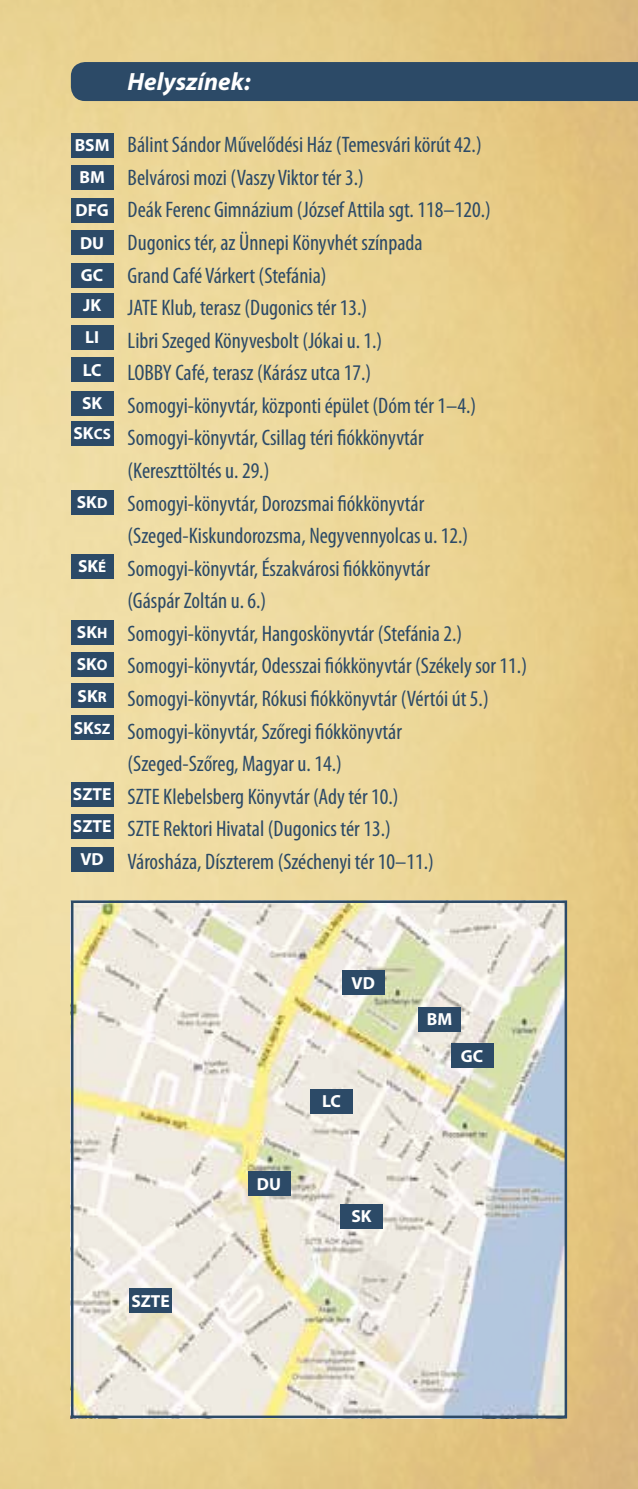
<style>
.page{position:relative;width:638px;height:1489px;background:#fff}
.page>*{position:absolute;margin:0;border:0;box-sizing:border-box;transform-origin:0 0}
.t1{font:italic 700 25px "Myriad Pro";color:#fff}
.t2{font:condensed 22.5px/32.5px "Myriad Pro";color:#2c4a67}
.t3{font:700 17.5px/32.5px "Myriad Pro";color:#fff}
.s1{font-size:15px}
</style>
<div class="page">
<img style="left:0;top:0;width:638px;height:1488px">
<div style="left:71px;top:62px;width:567px;height:39px;background:#2c4a67"></div>
<img style="left:74px;top:903px;width:490px;height:511px">
<div style="left:71px;top:900px;width:496px;height:517px;border:2px solid #2c4a67"></div>
<div style="left:248px;top:1171px;width:42px;height:24px;background:#2c4a67"></div>
<div style="left:340px;top:1203px;width:43px;height:24px;background:#2c4a67"></div>
<div style="left:342px;top:970px;width:42px;height:24px;background:#2c4a67"></div>
<div style="left:129px;top:1288px;width:43px;height:24px;background:#2c4a67"></div>
<div style="left:310px;top:1089px;width:43px;height:24px;background:#2c4a67"></div>
<div style="left:71px;top:133px;width:42px;height:24px;background:#2c4a67"></div>
<div style="left:71px;top:198px;width:42px;height:24px;background:#2c4a67"></div>
<div style="left:71px;top:165px;width:42px;height:25px;background:#2c4a67"></div>
<div style="left:71px;top:231px;width:42px;height:24px;background:#2c4a67"></div>
<div style="left:71px;top:263px;width:42px;height:24px;background:#2c4a67"></div>
<div style="left:71px;top:293px;width:42px;height:24px;background:#2c4a67"></div>
<div style="left:71px;top:325px;width:42px;height:24px;background:#2c4a67"></div>
<div style="left:71px;top:358px;width:42px;height:24px;background:#2c4a67"></div>
<div style="left:71px;top:391px;width:42px;height:24px;background:#2c4a67"></div>
<div style="left:71px;top:554px;width:42px;height:24px;background:#2c4a67"></div>
<div style="left:71px;top:421px;width:42px;height:24px;background:#2c4a67"></div>
<div style="left:71px;top:490px;width:42px;height:24px;background:#2c4a67"></div>
<div style="left:71px;top:620px;width:42px;height:24px;background:#2c4a67"></div>
<div style="left:71px;top:684px;width:42px;height:24px;background:#2c4a67"></div>
<div style="left:71px;top:652px;width:42px;height:24px;background:#2c4a67"></div>
<div style="left:71px;top:715px;width:42px;height:24px;background:#2c4a67"></div>
<div style="left:71px;top:782px;width:42px;height:24px;background:#2c4a67"></div>
<div style="left:71px;top:814px;width:42px;height:24px;background:#2c4a67"></div>
<div style="left:71px;top:847px;width:42px;height:24px;background:#2c4a67"></div>
<div style="left:418px;top:1007px;width:43px;height:24px;background:#2c4a67"></div>
<div style="left:451px;top:1043px;width:42px;height:24px;background:#2c4a67"></div>
<p class="t3" style="left:75px;top:129px;width:36px">BSM</p>
<p class="t3" style="left:79px;top:161px;width:27px">BM</p>
<p class="t3" style="left:76px;top:194px;width:35px">DFG</p>
<p class="t3" style="left:80px;top:227px;width:26px">DU<br>GC</p>
<p class="t3" style="left:82px;top:289px;width:22px">JK<br>LI<br>LC<br>SK</p>
<p class="t3" style="left:74px;top:417px;width:39px">SK<span class="s1">CS</span></p>
<p class="t3" style="left:77px;top:486px;width:32px">SK<span class="s1">D</span></p>
<p class="t3" style="left:78px;top:550px;width:30px">SK<span class="s1">É</span></p>
<p class="t3" style="left:77px;top:616px;width:32px">SK<span class="s1">H</span></p>
<p class="t3" style="left:77px;top:648px;width:32px">SK<span class="s1">O</span></p>
<p class="t3" style="left:78px;top:679px;width:31px">SK<span class="s1">R</span></p>
<p class="t3" style="left:74px;top:711px;width:38px">SK<span class="s1">SZ</span></p>
<p class="t3" style="left:73px;top:778px;width:40px;text-align:center">SZTE<br>SZTE<br>VD</p>
<p class="t1" style="left:128px;top:65px;width:124px">Helyszínek:</p>
<p class="t2" style="left:128px;top:129px;width:401px">Bálint Sándor Művelődési Ház (Temesvári körút 42.)<br>Belvárosi mozi (Vaszy Viktor tér 3.)<br>Deák Ferenc Gimnázium (József Attila sgt. 118–120.)<br>Dugonics tér, az Ünnepi Könyvhét színpada<br>Grand Café Várkert (Stefánia)<br>JATE Klub, terasz (Dugonics tér 13.)<br>Libri Szeged Könyvesbolt (Jókai u. 1.)<br>LOBBY Café, terasz (Kárász utca 17.)<br>Somogyi-könyvtár, központi épület (Dóm tér 1–4.)<br>Somogyi-könyvtár, Csillag téri fiókkönyvtár<br>(Kereszttöltés u. 29.)<br>Somogyi-könyvtár, Dorozsmai fiókkönyvtár (Szeged-Kiskundorozsma, Negyvennyolcas u. 12.)<br>Somogyi-könyvtár, Északvárosi fiókkönyvtár<br>(Gáspár Zoltán u. 6.)<br>Somogyi-könyvtár, Hangoskönyvtár (Stefánia 2.)<br>Somogyi-könyvtár, Odesszai fiókkönyvtár (Székely sor 11.)<br>Somogyi-könyvtár, Rókusi fiókkönyvtár (Vértói út 5.)<br>Somogyi-könyvtár, Szőregi fiókkönyvtár<br>(Szeged-Szőreg, Magyar u. 14.)<br>SZTE Klebelsberg Könyvtár (Ady tér 10.)<br>SZTE Rektori Hivatal (Dugonics tér 13.)<br>Városháza, Díszterem (Széchenyi tér 10–11.)</p>
<p class="t3" style="left:131px;top:1284px;width:40px">SZTE</p>
<p class="t3" style="left:257px;top:1167px;width:26px">DU</p>
<p class="t3" style="left:352px;top:966px;width:25px">VD</p>
<p class="t3" style="left:322px;top:1084px;width:20px">LC</p>
<p class="t3" style="left:351px;top:1199px;width:22px">SK</p>
<p class="t3" style="left:427px;top:1003px;width:27px">BM</p>
<p class="t3" style="left:461px;top:1039px;width:24px">GC</p>
</div>
